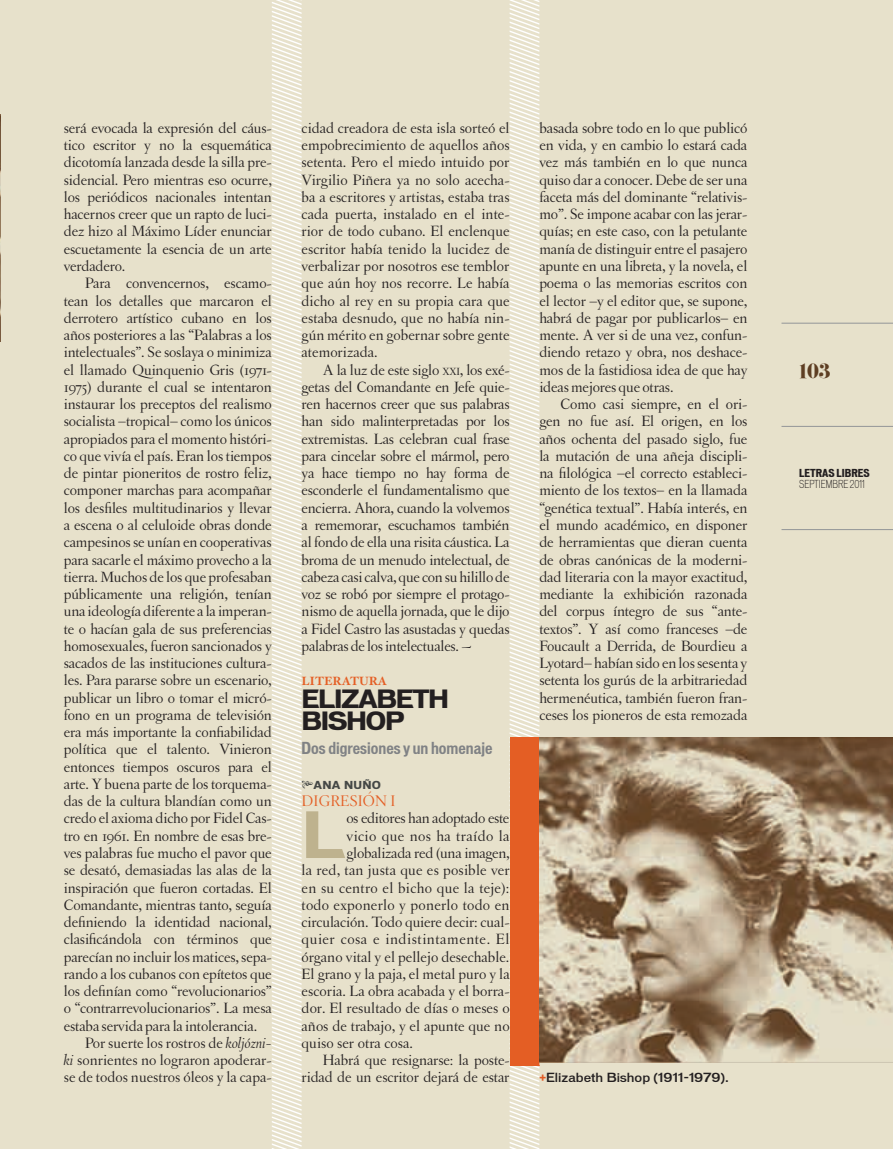
<style>
.page{position:relative;width:893px;height:1149px;background:#fff}
.page>*{position:absolute;margin:0;border:0;box-sizing:border-box;transform-origin:0 0}
.t1{font:700 60.6px "Vonnes";color:#beb28e}
.t2{font:700 24px/22.5px "Vonnes";letter-spacing:-.06em;color:#231f20}
.t3{font:18px "Eloquent JF";color:#5e3e23}
.t4{font:15.75px/17.2px "Letras Oldstyle";letter-spacing:-.01em;color:#231f20;text-align:justify}
.t5{font:15.75px "Letras Oldstyle";letter-spacing:.015em;color:#231f20}
.t6{font:15.75px "Letras Oldstyle";letter-spacing:.01em;color:#231f20}
.t7{font:15.75px "Letras Oldstyle";letter-spacing:.03em;color:#231f20}
.t8{font:700 condensed 15.75px "Vonnes";color:#808285}
.t9{font:15.75px "Letras Oldstyle";letter-spacing:.025em;color:#231f20}
.t10{font:300 15px "Hoefler Titling";letter-spacing:-.01em;color:#e45e24}
.t11{font:12.75px "Hoefler Txt Roman SC";letter-spacing:-.02em;color:#231f20}
.t12{font:500 12px "Vonnes";color:#231f20}
.t13{font:700 12px "Hoefler Txt";color:#e45e24}
.t14{font:300 condensed 10.5px "Vonnes";color:#231f20}
.t15{font:700 expanded 10.5px "Vonnes";color:#231f20}
.t16{font:700 10.5px "Vonnes";letter-spacing:.03em;color:#454846}
.s1{font-style:italic}
.s2{font-size:10.95px}
.s3{font-weight:700;font-size:13.5px;color:#e15b25}
</style>
<div class="page">
<div style="left:0;top:0;width:893px;height:1148px;background:#e7e1cb"></div>
<hr style="left:781px;top:426px;width:112px;height:1px;background:#939598">
<hr style="left:781px;top:323px;width:112px;height:1px;background:#939598">
<hr style="left:781px;top:529px;width:112px;height:1px;background:#939598">
<svg style="left:510px;top:0;width:29px;height:1148px"></svg>
<div style="left:510px;top:737px;width:29px;height:327px;background:#e45e24"></div>
<img style="left:0;top:115px;width:1px;height:226px">
<img style="left:539px;top:737px;width:354px;height:325px">
<svg style="left:272px;top:0;width:30px;height:1148px"></svg>
<p class="t4" style="left:64px;top:119px;width:210px">será evocada la expresión del cáus&shy;tico escritor y no la esquemática dicotomía lanzada desde la silla pre&shy;sidencial. Pero mientras eso ocurre, los periódicos nacionales intentan hacernos creer que un rapto de luci&shy;dez hizo al Máximo Líder enunciar escuetamente la esencia de un arte verdadero.</p>
<p class="t4" style="left:85px;top:274px;width:188px">Para convencernos, escamo-</p>
<p class="t4" style="left:64px;top:292px;width:209px">tean los detalles que marcaron el</p>
<p class="t4" style="left:64px;top:309px;width:210px">derrotero artístico cubano en los</p>
<p class="t4" style="left:64px;top:326px;width:209px">años posteriores a las “Palabras a los</p>
<p class="t4" style="left:64px;top:343px;width:210px">intelectuales”. Se soslaya o minimiza</p>
<p class="t4" style="left:64px;top:361px;width:209px">el llamado Quinquenio Gris (1971-</p>
<p class="t4" style="left:64px;top:378px;width:209px">1975) durante el cual se intentaron</p>
<p class="t4" style="left:64px;top:395px;width:210px">instaurar los preceptos del realismo</p>
<p class="t4" style="left:64px;top:412px;width:210px">socialista –tropical– como los únicos</p>
<p class="t4" style="left:64px;top:430px;width:209px">apropiados para el momento históri-</p>
<p class="t4" style="left:64px;top:447px;width:209px">co que vivía el país. Eran los tiempos</p>
<p class="t4" style="left:64px;top:464px;width:209px">de pintar pioneritos de rostro feliz,</p>
<p class="t4" style="left:64px;top:481px;width:210px">componer marchas para acompañar</p>
<p class="t4" style="left:64px;top:499px;width:210px">los desfiles multitudinarios y llevar</p>
<p class="t4" style="left:64px;top:516px;width:210px">a escena o al celuloide obras donde</p>
<p class="t4" style="left:64px;top:533px;width:209px">campesinos se unían en cooperativas</p>
<p class="t4" style="left:64px;top:550px;width:209px">para sacarle el máximo provecho a la</p>
<p class="t4" style="left:64px;top:568px;width:210px">tierra. Muchos de los que profesaban</p>
<p class="t4" style="left:64px;top:585px;width:210px">públicamente una religión, tenían</p>
<p class="t4" style="left:64px;top:602px;width:210px">una ideología diferente a la imperan-</p>
<p class="t4" style="left:64px;top:619px;width:210px">te o hacían gala de sus preferencias</p>
<p class="t4" style="left:64px;top:637px;width:210px">homosexuales, fueron sancionados y</p>
<p class="t4" style="left:64px;top:654px;width:209px">sacados de las instituciones cultura-</p>
<p class="t4" style="left:64px;top:671px;width:209px">les. Para pararse sobre un escenario,</p>
<p class="t4" style="left:64px;top:688px;width:210px">publicar un libro o tomar el micró-</p>
<p class="t4" style="left:64px;top:706px;width:210px">fono en un programa de televisión</p>
<p class="t4" style="left:64px;top:723px;width:210px">era más importante la confiabilidad</p>
<p class="t4" style="left:64px;top:740px;width:210px">política que el talento. Vinieron</p>
<p class="t4" style="left:64px;top:757px;width:209px">entonces tiempos oscuros para el</p>
<p class="t4" style="left:64px;top:775px;width:210px">arte. Y buena parte de los torquema-</p>
<p class="t4" style="left:64px;top:792px;width:209px">das de la cultura blandían como un</p>
<p class="t4" style="left:64px;top:809px;width:210px">credo el axioma dicho por Fidel Cas-</p>
<p class="t4" style="left:64px;top:826px;width:210px">tro en 1961. En nombre de esas bre-</p>
<p class="t4" style="left:64px;top:844px;width:209px">ves palabras fue mucho el pavor que</p>
<p class="t4" style="left:64px;top:861px;width:209px">se desató, demasiadas las alas de la</p>
<p class="t4" style="left:64px;top:878px;width:210px">inspiración que fueron cortadas. El</p>
<p class="t4" style="left:64px;top:895px;width:210px">Comandante, mientras tanto, seguía</p>
<p class="t4" style="left:64px;top:913px;width:209px">definiendo la identidad nacional,</p>
<p class="t4" style="left:64px;top:930px;width:209px">clasificándola con términos que</p>
<p class="t4" style="left:64px;top:947px;width:210px">parecían no incluir los matices, sepa-</p>
<p class="t4" style="left:64px;top:964px;width:209px">rando a los cubanos con epítetos que</p>
<p class="t4" style="left:64px;top:982px;width:209px">los definían como “revolucionarios”</p>
<p class="t4" style="left:64px;top:999px;width:210px">o “contrarrevolucionarios”. La mesa</p>
<p class="t4" style="left:64px;top:1016px;width:195px">estaba servida para la intolerancia.</p>
<p class="t4" style="left:85px;top:1033px;width:188px">Por suerte los rostros de <span class="s1">koljózni-</span></p>
<p class="t4" style="left:64px;top:1051px;width:210px"><span class="s1">ki</span> sonrientes no lograron apoderar-</p>
<p class="t4" style="left:64px;top:1068px;width:209px">se de todos nuestros óleos y la capa-</p>
<p class="t4" style="left:302px;top:119px;width:210px">cidad creadora de esta isla sorteó el empobrecimiento de aquellos años setenta. Pero el miedo intuido por Virgilio Piñera ya no solo acecha&shy;ba a escritores y artistas, estaba tras cada puerta, instalado en el inte&shy;rior de todo cubano. El enclenque escritor había tenido la lucidez de verbalizar por nosotros ese temblor que aún hoy nos recorre. Le había dicho al rey en su propia cara que estaba desnudo, que no había nin&shy;gún mérito en gobernar sobre gente atemorizada.</p>
<p class="t4" style="left:302px;top:361px;width:210px;text-indent:21px">A la luz de este siglo <span class="s2">xxi</span>, los exé&shy;getas del Comandante en Jefe quie&shy;ren hacernos creer que sus palabras han sido malinterpretadas por los extremistas. Las celebran cual frase para cincelar sobre el mármol, pero ya hace tiempo no hay forma de esconderle el fundamentalismo que encierra. Ahora, cuando la volvemos a rememorar, escuchamos también al fondo de ella una risita cáustica. La broma de un menudo intelectual, de cabeza casi calva, que con su hilillo de voz se robó por siempre el protago&shy;nismo de aquella jornada, que le dijo a Fidel Castro las asustadas y quedas palabras de los intelectuales. ~</p>
<p class="t13" style="left:302px;top:672px;width:87px">lITeRATuRA</p>
<h2 class="t2" style="left:302px;top:687px;width:149px">ELIZABETH<br>BISHOP</h2>
<p class="t8" style="left:302px;top:738px;width:192px">Dos digresiones y un homenaje</p>
<p class="t16" style="left:313px;top:778px;width:69px">ANA NUÑO</p>
<p class="t10" style="left:302px;top:789px;width:96px">DIGRESIÓN I</p>
<h1 class="t1" style="left:302px;top:798px;width:46px">L</h1>
<p class="t4" style="left:346px;top:809px;width:165px">os editores han adoptado este</p>
<p class="t9" style="left:346px;top:826px;width:165px">vicio que nos ha traído la</p>
<p class="t4" style="left:346px;top:844px;width:165px">globalizada red (una imagen,</p>
<p class="t6" style="left:302px;top:861px;width:210px">la red, tan justa que es posible ver</p>
<p class="t5" style="left:302px;top:878px;width:209px">en su centro el bicho que la teje):</p>
<p class="t5" style="left:302px;top:895px;width:209px">todo exponerlo y ponerlo todo en</p>
<p class="t4" style="left:302px;top:913px;width:209px">circulación. Todo quiere decir: cual-</p>
<p class="t7" style="left:302px;top:930px;width:209px">quier cosa e indistintamente. El</p>
<p class="t4" style="left:302px;top:947px;width:209px">órgano vital y el pellejo desechable.</p>
<p class="t4" style="left:302px;top:964px;width:210px">El grano y la paja, el metal puro y la</p>
<p class="t4" style="left:302px;top:982px;width:210px">escoria. La obra acabada y el borra-</p>
<p class="t4" style="left:302px;top:999px;width:210px">dor. El resultado de días o meses o</p>
<p class="t4" style="left:302px;top:1016px;width:210px">años de trabajo, y el apunte que no</p>
<p class="t4" style="left:302px;top:1033px;width:113px">quiso ser otra cosa.</p>
<p class="t4" style="left:323px;top:1051px;width:188px">Habrá que resignarse: la poste-</p>
<p class="t4" style="left:302px;top:1068px;width:209px">ridad de un escritor dejará de estar</p>
<p class="t4" style="left:539px;top:119px;width:210px">basada sobre todo en lo que publicó en vida, y en cambio lo estará cada vez más también en lo que nunca quiso dar a conocer. Debe de ser una faceta más del dominante “relativis&shy;mo”. Se impone acabar con las jerar&shy;quías; en este caso, con la petulante manía de distinguir entre el pasajero apunte en una libreta, y la novela, el poema o las memorias escritos con el lector –y el editor que, se supone, habrá de pagar por publicarlos– en mente. A ver si de una vez, confun&shy;diendo retazo y obra, nos deshace&shy;mos de la fastidiosa idea de que hay ideas mejores que otras.</p>
<p class="t4" style="left:539px;top:395px;width:210px;text-indent:21px">Como casi siempre, en el ori&shy;gen no fue así. El origen, en los años ochenta del pasado siglo, fue la mutación de una añeja discipli&shy;na filológica –el correcto estableci&shy;miento de los textos– en la llamada “genética textual”. Había interés, en el mundo académico, en disponer de herramientas que dieran cuenta de obras canónicas de la moderni&shy;dad literaria con la mayor exactitud, mediante la exhibición razonada del corpus íntegro de sus “ante&shy;textos”. Y así como franceses –de Foucault a Derrida, de Bourdieu a Lyotard– habían sido en los sesenta y setenta los gurús de la arbitrariedad hermenéutica, también fueron fran&shy;ceses los pioneros de esta remozada</p>
<p class="t3" style="left:799px;top:359px;width:33px">103</p>
<p class="t15" style="left:799px;top:467px;width:72px">LETRAS LIBRES</p>
<p class="t14" style="left:799px;top:477px;width:67px">SEPTIEMBRE 2011</p>
<p class="t12" style="left:539px;top:1070px;width:191px"><span class="s3">+</span>Elizabeth Bishop (1911-1979).</p>
<p class="t11" style="left:539px;top:1069px;width:249px">septiembre de 2010, mientras Jorge Semprún</p>
</div>
